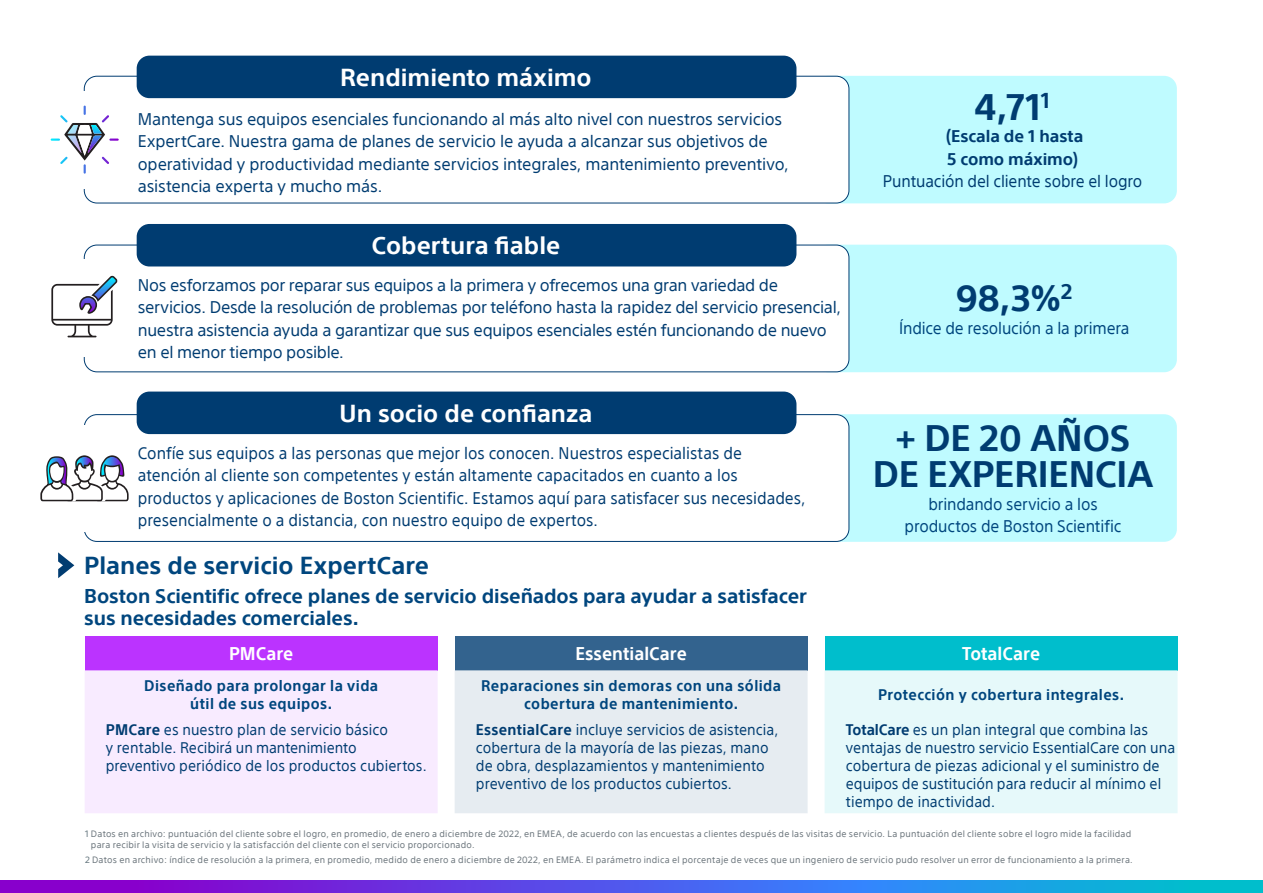
<style>
.page{position:relative;width:1263px;height:893px;background:#fff}
.page>*{position:absolute;margin:0;border:0;box-sizing:border-box;transform-origin:0 0}
.Head_Headline_kleiner__30pt{font:700 36px/36px "SST";letter-spacing:-.005em;color:#003c71;text-align:center}
.Head_Headline_kleiner__30pt-2{font:700 24px "SST";color:#fff}
.t1{font:700 24px "SST";color:#00467e}
.t2{font:700 19.5px/22.5px "SST";letter-spacing:-.005em;color:#00467e}
.t3{font:700 18px "SST";color:#fff;scale:.95 1}
.t4{font:16.5px/22.5px "SST";letter-spacing:-.01em;color:#003c71}
.t5{font:16.5px/22.5px "SST";letter-spacing:-.01em;color:#003c71;scale:.95 1}
.t6{font:16.5px/22.5px "SST";letter-spacing:-.01em;color:#00467e;text-align:center;scale:.95 1}
.Head_Headline_kleiner__30pt-3{font:700 16.5px/22.5px "SST";letter-spacing:-.005em;color:#003c71}
.t7{font:15px/18px "SST";letter-spacing:.005em;color:#003c71;scale:.95 1}
.t8{font:700 15px/18px "SST";letter-spacing:.03em;color:#00467e;text-align:center;scale:.95 1}
.t9{font:9px/10.5px "SST";letter-spacing:.025em;color:#6a747b}
.s1{font-weight:700}
.s2{color:#61737b}
</style>
<div class="page">
<svg style="left:0;top:880px;width:1263px;height:13px"></svg>
<div style="left:815px;top:76px;width:362px;height:127px;background:#bffbff;border-radius:13px"></div>
<div style="left:84px;top:76px;width:765px;height:127px;background:#fff;border-radius:13px"></div>
<div style="left:137px;top:56px;width:659px;height:42px;background:#003c71;border-radius:13px"></div>
<svg style="left:51px;top:106px;width:68px;height:68px"></svg>
<div style="left:815px;top:245px;width:362px;height:127px;background:#bffbff;border-radius:13px"></div>
<div style="left:84px;top:245px;width:765px;height:127px;background:#fff;border-radius:13px"></div>
<div style="left:137px;top:224px;width:659px;height:42px;background:#003c71;border-radius:13px"></div>
<svg style="left:51px;top:275px;width:67px;height:62px"></svg>
<div style="left:815px;top:414px;width:362px;height:128px;background:#bffbff;border-radius:13px"></div>
<div style="left:84px;top:415px;width:765px;height:126px;background:#fff;border-radius:13px"></div>
<div style="left:137px;top:392px;width:659px;height:42px;background:#003c71;border-radius:13px"></div>
<svg style="left:40px;top:455px;width:89px;height:46px"></svg>
<svg style="left:58px;top:552px;width:16px;height:26px"></svg>
<div style="left:85px;top:636px;width:353px;height:34px;background:#b3f"></div>
<div style="left:455px;top:636px;width:353px;height:34px;background:#33638e"></div>
<div style="left:825px;top:636px;width:352px;height:34px;background:#00becc"></div>
<div style="left:85px;top:670px;width:353px;height:143px;background:#f8ebff"></div>
<div style="left:455px;top:670px;width:353px;height:143px;background:#e6ecf1"></div>
<div style="left:825px;top:670px;width:352px;height:143px;background:#e6f9fa"></div>
<p class="Head_Headline_kleiner__30pt-2" style="left:340px;top:63px;width:253px">Rendimiento máximo</p>
<p class="t4" style="left:138px;top:107px;width:652px">Mantenga sus equipos esenciales funcionando al más alto nivel con nuestros servicios ExpertCare. Nuestra gama de planes de servicio le ayuda a alcanzar sus objetivos de operatividad y productividad mediante servicios integrales, mantenimiento preventivo, asistencia experta y mucho más.</p>
<p class="Head_Headline_kleiner__30pt-2" style="left:372px;top:232px;width:190px">Cobertura fiable</p>
<p class="t4" style="left:138px;top:274px;width:705px">Nos esforzamos por reparar sus equipos a la primera y ofrecemos una gran variedad de servicios. Desde la resolución de problemas por teléfono hasta la rapidez del servicio presencial, nuestra asistencia ayuda a garantizar que sus equipos esenciales estén funcionando de nuevo en el menor tiempo posible.</p>
<p class="Head_Headline_kleiner__30pt" style="left:975px;top:89px;width:77px">4,71<sup>1</sup></p>
<p class="Head_Headline_kleiner__30pt-3" style="left:946px;top:125px;width:139px">(Escala de 1 hasta<br>5 como máximo)</p>
<p class="t5" style="left:883px;top:170px;width:274px">Puntuación del cliente sobre el logro</p>
<p class="Head_Headline_kleiner__30pt" style="left:956px;top:280px;width:118px">98,3%<sup>2</sup></p>
<p class="t6" style="left:899px;top:316px;width:244px">Índice de resolución a la primera</p>
<p class="Head_Headline_kleiner__30pt-2" style="left:339px;top:399px;width:254px">Un socio de confianza</p>
<p class="t5" style="left:138px;top:441px;width:704px">Confíe sus equipos a las personas que mejor los conocen. Nuestros especialistas de atención al cliente son competentes y están altamente capacitados en cuanto a los productos y aplicaciones de Boston Scientific. Estamos aquí para satisfacer sus necesidades, presencialmente o a distancia, con nuestro equipo de expertos.</p>
<p class="t1" style="left:84px;top:551px;width:346px">Planes de servicio ExpertCare</p>
<p class="t2" style="left:84px;top:585px;width:724px">Boston Scientific ofrece planes de servicio diseñados para ayudar a satisfacer sus necesidades comerciales.</p>
<p class="t3" style="left:229px;top:643px;width:69px">PMCare</p>
<p class="t3" style="left:575px;top:643px;width:119px">EssentialCare</p>
<p class="t3" style="left:962px;top:643px;width:84px">TotalCare</p>
<p class="t8" style="left:144px;top:676px;width:248px">Diseñado para prolongar la vida útil de sus equipos.</p>
<p class="t8" style="left:481px;top:676px;width:317px">Reparaciones sin demoras con una sólida cobertura de mantenimiento.</p>
<p class="t8" style="left:878px;top:685px;width:261px">Protección y cobertura integrales.</p>
<p class="t7" style="left:106px;top:721px;width:339px"><span class="s1">PMCare</span> es nuestro plan de servicio básico<br>y rentable. Recibirá un mantenimiento preventivo periódico de los productos cubiertos.</p>
<p class="t7" style="left:476px;top:721px;width:320px"><span class="s1">EssentialCare</span> incluye servicios de asistencia, cobertura de la mayoría de las piezas, mano de obra, desplazamientos y mantenimiento preventivo de los productos cubiertos.</p>
<p class="t7" style="left:846px;top:721px;width:348px"><span class="s1">TotalCare</span> es un plan integral que combina las ventajas de nuestro servicio EssentialCare con una cobertura de piezas adicional y el suministro de equipos de sustitución para reducir al mínimo el tiempo de inactividad.</p>
<p class="t9" style="left:91px;top:829px;width:1042px;text-indent:-6px"><span class="s2">1</span> Datos en archivo: puntuación del cliente sobre el logro, en promedio, de enero a diciembre de 2022, en EMEA, de acuerdo con las encuestas a clientes después de las visitas de servicio. La puntuación del cliente sobre el logro mide la facilidad para recibir la visita de servicio y la satisfacción del cliente con el servicio proporcionado.</p>
<p class="t9" style="left:85px;top:854px;width:1049px"><span class="s2">2</span> Datos en archivo: índice de resolución a la primera, en promedio, medido de enero a diciembre de 2022, en EMEA. El parámetro indica el porcentaje de veces que un ingeniero de servicio pudo resolver un error de funcionamiento a la primera.</p>
<p class="Head_Headline_kleiner__30pt" style="left:873px;top:420px;width:282px">+ DE 20 AÑOS<br>DE EXPERIENCIA</p>
<p class="t6" style="left:904px;top:493px;width:230px">brindando servicio a los productos de Boston Scientific</p>
</div>
